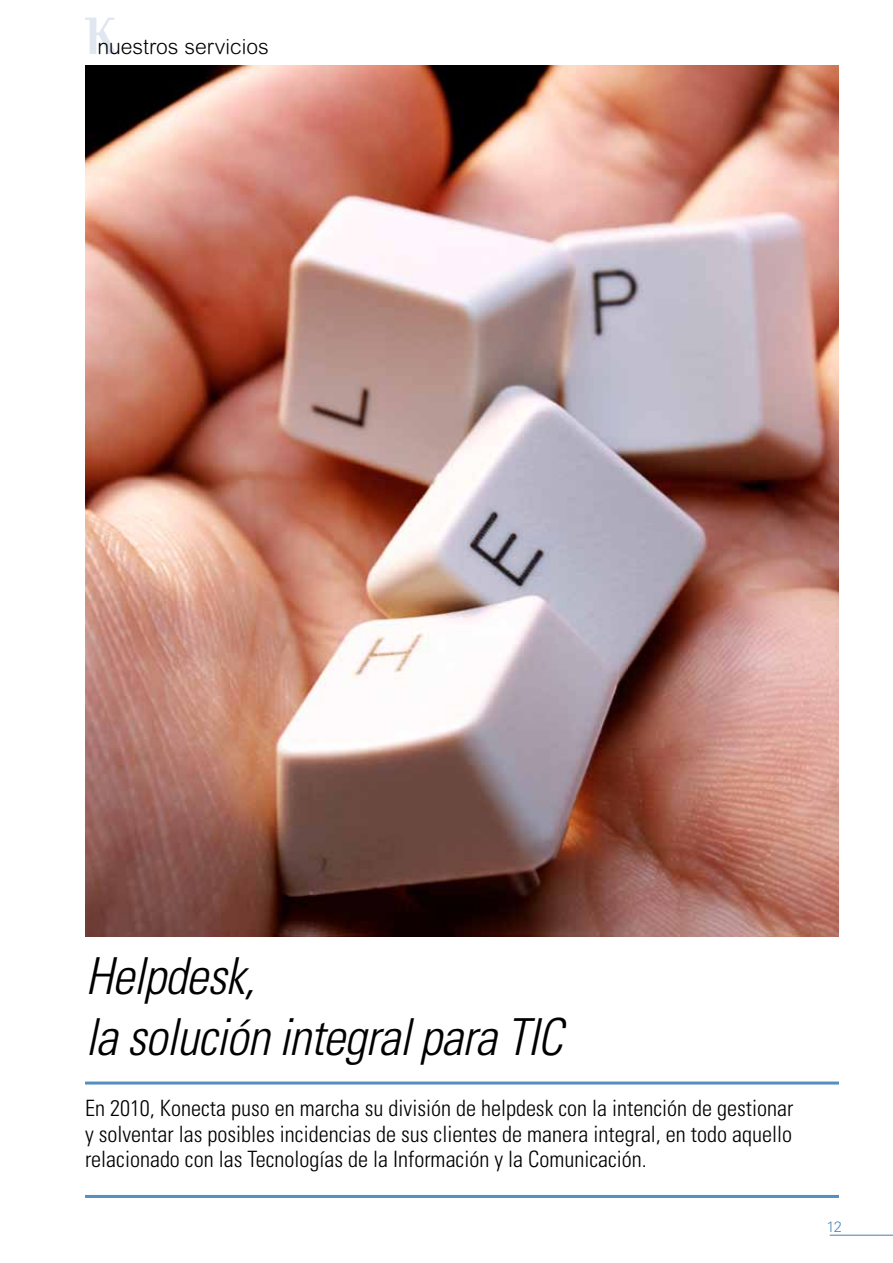
<style>
.page{position:relative;width:893px;height:1263px;background:#fff}
.page>*{position:absolute;margin:0;border:0;box-sizing:border-box;transform-origin:0 0}
.t1{font:italic 300 condensed 51px/61.2px "Univers LT Std";letter-spacing:-.02em;color:#000}
.t2{font:300 condensed 22.5px/25.5px "Univers LT Std";color:#000;text-align:justify}
.t3{font:300 21.3px "Arial Rounded MT";color:#000}
.t4{font:300 15px "Univers LT Std";color:#568ebe}
</style>
<div class="page">
<svg style="left:85px;top:18px;width:31px;height:36px"></svg>
<hr style="left:85px;top:1081px;width:754px;height:3px;background:#568ebe">
<hr style="left:85px;top:1195px;width:754px;height:3px;background:#568ebe">
<img style="left:85px;top:65px;width:754px;height:872px">
<hr style="left:830px;top:1234px;width:63px;height:2px;background:#568ebe">
<p class="t3" style="left:98px;top:34px;width:173px">nuestros servicios</p>
<h1 class="t1" style="left:85px;top:946px;width:479px">Helpdesk,<br>la solución integral para TIC</h1>
<p class="t2" style="left:85px;top:1095px;width:710px">En 2010, Konecta puso en marcha su división de helpdesk con la intención de gestionar y solventar las posibles incidencias de sus clientes de manera integral, en todo aquello relacionado con las Tecnologías de la Información y la Comunicación.</p>
<p class="t4" style="left:826px;top:1217px;width:17px">12</p>
</div>
